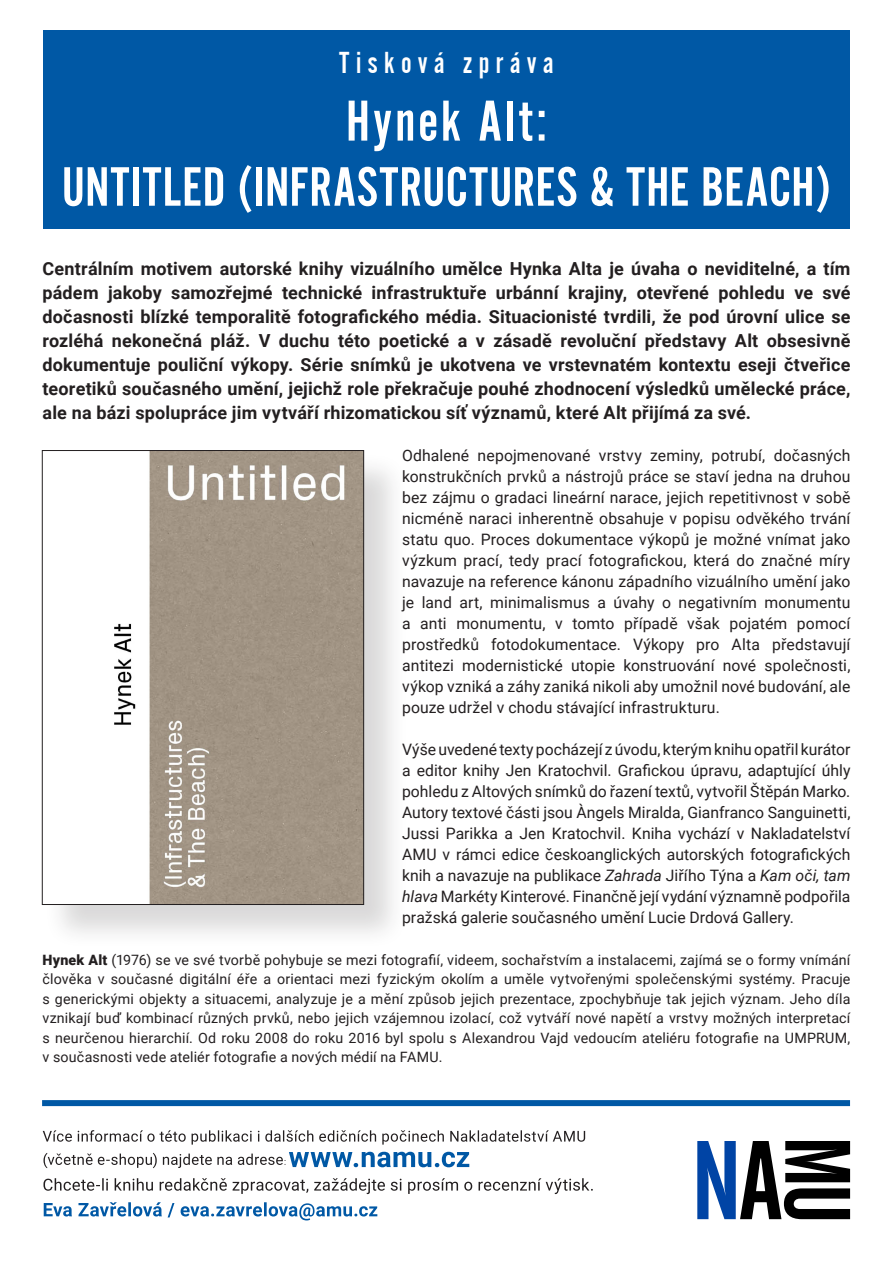
<style>
.page{position:relative;width:893px;height:1263px;background:#fff}
.page>*{position:absolute;margin:0;border:0;box-sizing:border-box;transform-origin:0 0}
.TEXT{font:60px "Alternate Got No 2 D";letter-spacing:.05em;color:#fff}
.TEXT-2{font:57.75px "Alternate Got No 2 D";letter-spacing:.01em;color:#fff}
.TEXT-3{font:31.5px "Alternate Got No 2 D";letter-spacing:.2em;color:#fff}
.PEREX{font:700 18px/24px "Roboto";letter-spacing:.01em;color:#231f20;text-align:justify}
.TEXT-4{font:15.75px/21px "Roboto";color:#231f20;text-align:justify}
.TEXT_menší{font:14.25px/19.5px "Roboto";letter-spacing:.01em;color:#231f20;text-align:justify}
.s1{font-style:italic}
.s2{font-weight:900}
</style>
<div class="page">
<div style="left:43px;top:30px;width:807px;height:199px;background:#0058a5"></div>
<div style="left:42px;top:1100px;width:808px;height:6px;background:#0058a5"></div>
<svg style="left:697px;top:1141px;width:153px;height:78px"></svg>
<div style="left:43px;top:452px;width:365px;height:497px;background:#231f20;opacity:.17"></div>
<img style="left:44px;top:452px;width:318px;height:451px">
<div style="left:42px;top:450px;width:322px;height:455px;border:1px solid #231f20"></div>
<svg style="left:44px;top:1202px;width:333px;height:18px"></svg>
<svg style="left:43px;top:1178px;width:550px;height:16px"></svg>
<svg style="left:43px;top:1152px;width:426px;height:16px"></svg>
<svg style="left:43px;top:1130px;width:542px;height:14px"></svg>
<p class="TEXT-3" style="left:339px;top:45px;width:216px">Tisková zpráva</p>
<p class="TEXT" style="left:346px;top:89px;width:203px">Hynek Alt:</p>
<p class="TEXT-2" style="left:62px;top:156px;width:771px">UNTITLED (INFRASTRUCTURES &amp; THE BEACH)</p>
<p class="PEREX" style="left:43px;top:256px;width:809px">Centrálním motivem autorské knihy vizuálního umělce Hynka Alta je úvaha o neviditelné, a tím pádem jakoby samozřejmé technické infrastruktuře urbánní krajiny, otevřené pohledu ve své dočasnosti blízké temporalitě fotografického média. Situacionisté tvrdili, že pod úrovní ulice se rozléhá nekonečná pláž. V duchu této poetické a v zásadě revoluční představy Alt obsesivně dokumentuje pouliční výkopy. Série snímků je ukotvena ve vrstevnatém kontextu eseji čtveřice teoretiků současného umění, jejichž role překračuje pouhé zhodnocení výsledků umělecké práce, ale na bázi spolupráce jim vytváří rhizomatickou síť významů, které Alt přijímá za své.</p>
<p class="TEXT-4" style="left:402px;top:444px;width:450px">Odhalené nepojmenované vrstvy zeminy, potrubí, dočasných konstrukčních prvků a nástrojů práce se staví jedna na druhou bez zájmu o gradaci lineární narace, jejich repetitivnost v sobě nicméně naraci inherentně obsahuje v popisu odvěkého trvání statu quo. Proces dokumentace výkopů je možné vnímat jako výzkum prací, tedy prací fotografickou, která do značné míry navazuje na reference kánonu západního vizuálního umění jako je land art, minimalismus a úvahy o negativním monumentu a anti monumentu, v tomto případě však pojatém pomocí prostředků fotodokumentace. Výkopy pro Alta představují antitezi modernistické utopie konstruování nové společnosti, výkop vzniká a záhy zaniká nikoli aby umožnil nové budování, ale pouze udržel v chodu stávající infrastrukturu.</p>
<p class="TEXT-4" style="left:402px;top:738px;width:450px">Výše uvedené texty pocházejí z úvodu, kterým knihu opatřil kurátor a editor knihy Jen Kratochvil. Grafickou úpravu, adaptující úhly pohledu z Altových snímků do řazení textů, vytvořil Štěpán Marko.<br>Autory textové části jsou Àngels Miralda, Gianfranco Sanguinetti, Jussi Parikka a Jen Kratochvil. Kniha vychází v Nakladatelství AMU v rámci edice českoanglických autorských fotografických knih a navazuje na publikace <span class="s1">Zahrada</span> Jiřího Týna a <span class="s1">Kam oči, tam hlava</span> Markéty Kinterové. Finančně její vydání významně podpořila pražská galerie současného umění Lucie Drdová Gallery.</p>
<p class="TEXT_menší" style="left:43px;top:949px;width:809px"><span class="s2">Hynek Alt</span> (1976) se ve své tvorbě pohybuje se mezi fotografií, videem, sochařstvím a instalacemi, zajímá se o formy vnímání člověka v současné digitální éře a orientaci mezi fyzickým okolím a uměle vytvořenými společenskými systémy. Pracuje s generickými objekty a situacemi, analyzuje je a mění způsob jejich prezentace, zpochybňuje tak jejich význam. Jeho díla vznikají buď kombinací různých prvků, nebo jejich vzájemnou izolací, což vytváří nové napětí a vrstvy možných interpretací s neurčenou hierarchií. Od roku 2008 do roku 2016 byl spolu s Alexandrou Vajd vedoucím ateliéru fotografie na UMPRUM, v současnosti vede ateliér fotografie a nových médií na FAMU.</p>
</div>
